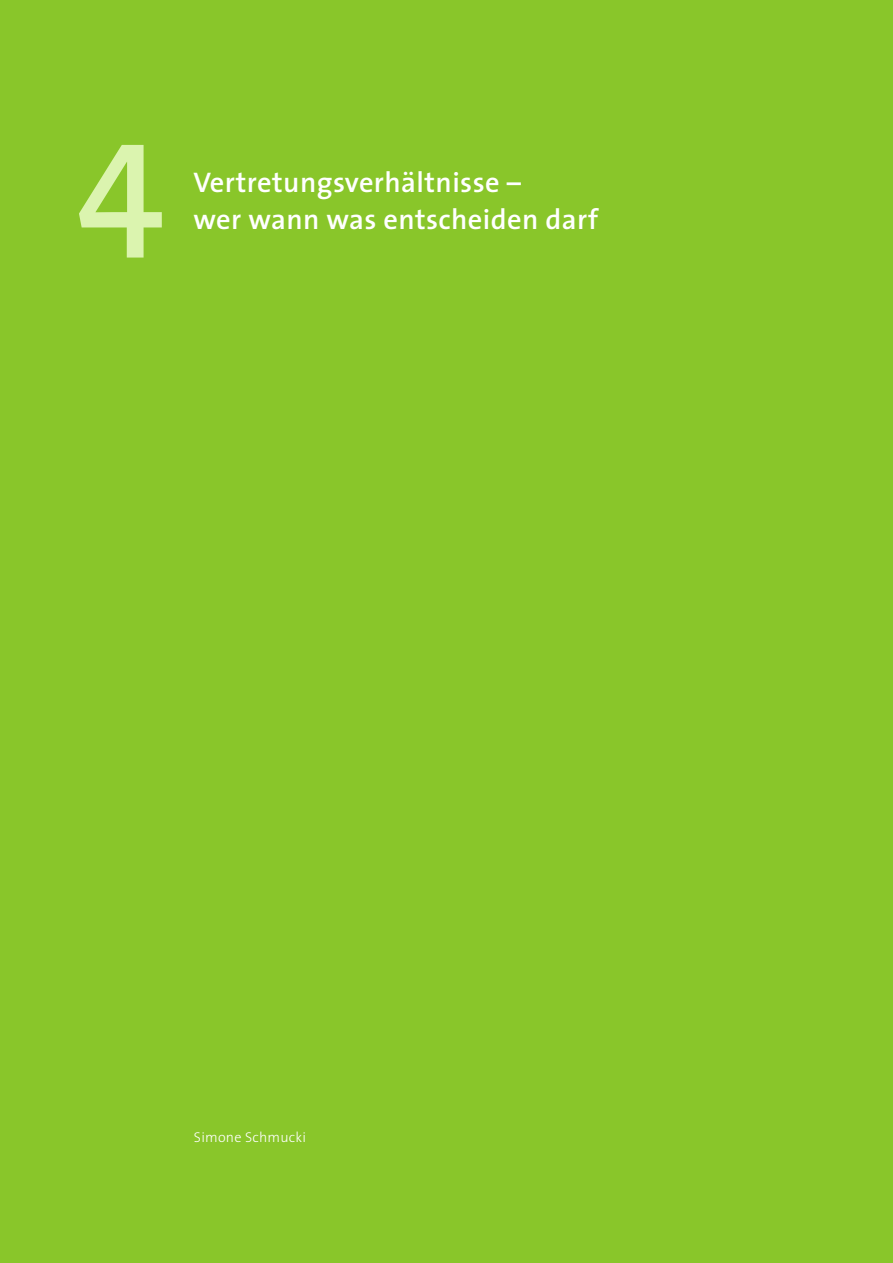
<style>
.page{position:relative;width:893px;height:1263px;background:#89c62a}
.page>*{position:absolute;margin:0;border:0;box-sizing:border-box;transform-origin:0 0}
._01_t_ziffer{font:600 160.05px "The Sans";color:#dbf4af}
._02_t_weiss{font:600 28.5px/37.5px "The Sans";letter-spacing:.015em;color:#fff}
._03_t_autor{font:300 14.25px "The Sans";letter-spacing:.015em;color:#fff}
</style>
<div class="page">
<p class="_01_t_ziffer" style="left:76px;top:40px;width:89px">4</p>
<p class="_02_t_weiss" style="left:193px;top:163px;width:406px">Vertretungsverhältnisse –<br>wer wann was entscheiden darf</p>
<p class="_03_t_autor" style="left:194px;top:1125px;width:114px">Simone Schmucki</p>
</div>
